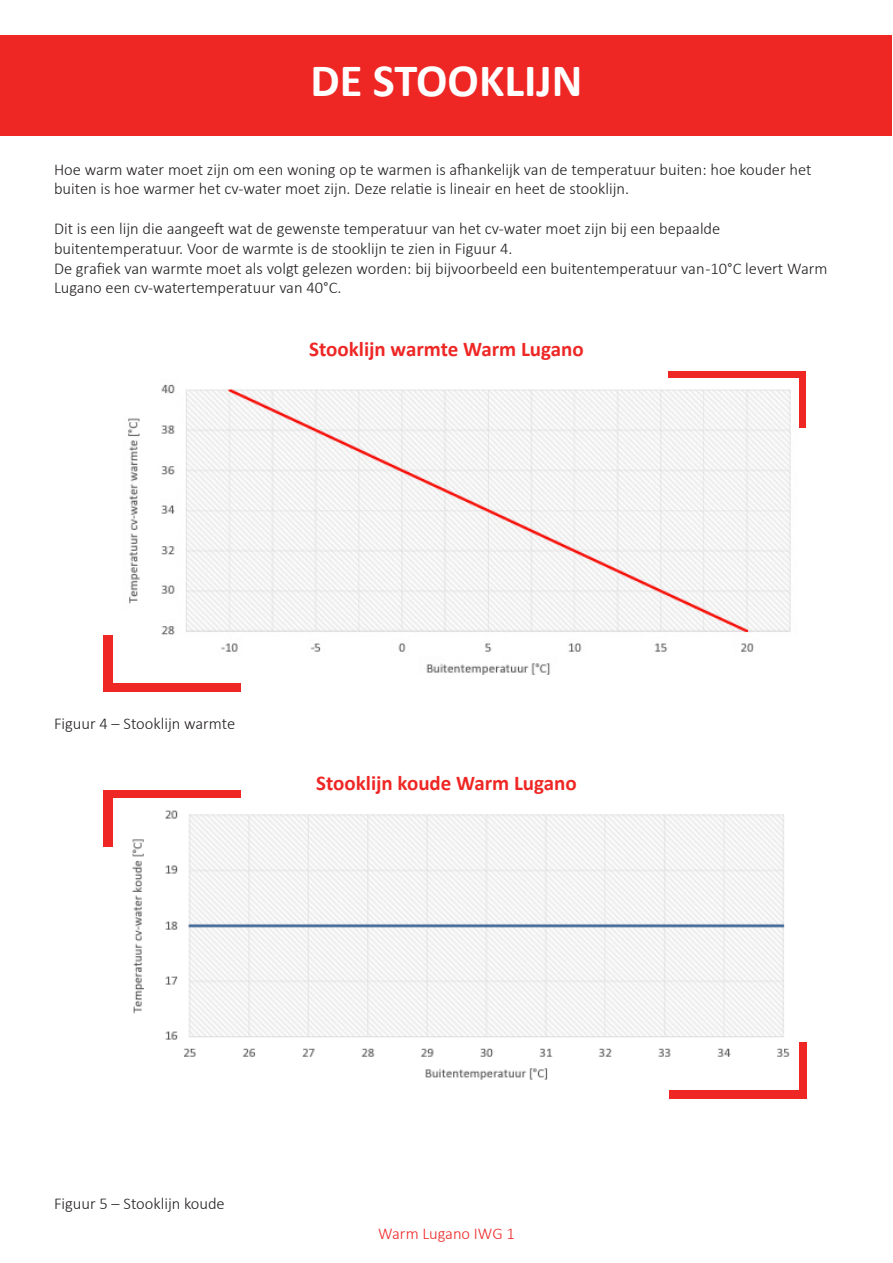
<style>
.page{position:relative;width:893px;height:1263px;background:#fff}
.page>*{position:absolute;margin:0;border:0;box-sizing:border-box;transform-origin:0 0}
.t1{font:700 46.5px "Calibri";color:#fff}
.t2{font:700 21px "Calibri";color:#ee2725}
.t3{font:300 16.5px/19.8px "Calibri";color:#231f20}
.t4{font:300 16.5px "Calibri";color:#ee2928}
</style>
<div class="page">
<div style="left:1px;top:35px;width:891px;height:100px;background:#ee2725"></div>
<div style="left:669px;top:371px;width:137px;height:56px;background:#ee2725"></div>
<div style="left:104px;top:635px;width:137px;height:57px;background:#ee2725"></div>
<div style="left:104px;top:790px;width:137px;height:56px;background:#ee2725"></div>
<div style="left:670px;top:1042px;width:137px;height:56px;background:#ee2725"></div>
<img style="left:113px;top:378px;width:685px;height:304px">
<img style="left:113px;top:798px;width:685px;height:292px">
<p class="t1" style="left:310px;top:48px;width:274px">DE STOOKLIJN</p>
<p class="t3" style="left:54px;top:159px;width:759px">Hoe warm water moet zijn om een woning op te warmen is afhankelijk van de temperatuur buiten: hoe kouder het buiten is hoe warmer het cv-water moet zijn. Deze relatie is lineair en heet de stooklijn.</p>
<p class="t3" style="left:54px;top:218px;width:668px">Dit is een lijn die aangeeft wat de gewenste temperatuur van het cv-water moet zijn bij een bepaalde buitentemperatuur. Voor de warmte is de stooklijn te zien in Figuur 4.</p>
<p class="t3" style="left:54px;top:258px;width:775px">De grafiek van warmte moet als volgt gelezen worden: bij bijvoorbeeld een buitentemperatuur van -10°C levert Warm<br>Lugano een cv-watertemperatuur van 40°C.</p>
<p class="t2" style="left:309px;top:334px;width:276px">Stooklijn warmte Warm Lugano</p>
<p class="t3" style="left:54px;top:713px;width:183px">Figuur 4 – Stooklijn warmte</p>
<p class="t2" style="left:316px;top:768px;width:262px">Stooklijn koude Warm Lugano</p>
<p class="t3" style="left:54px;top:1193px;width:172px">Figuur 5 – Stooklijn koude</p>
<p class="t4" style="left:378px;top:1223px;width:138px">Warm Lugano IWG 1</p>
</div>
